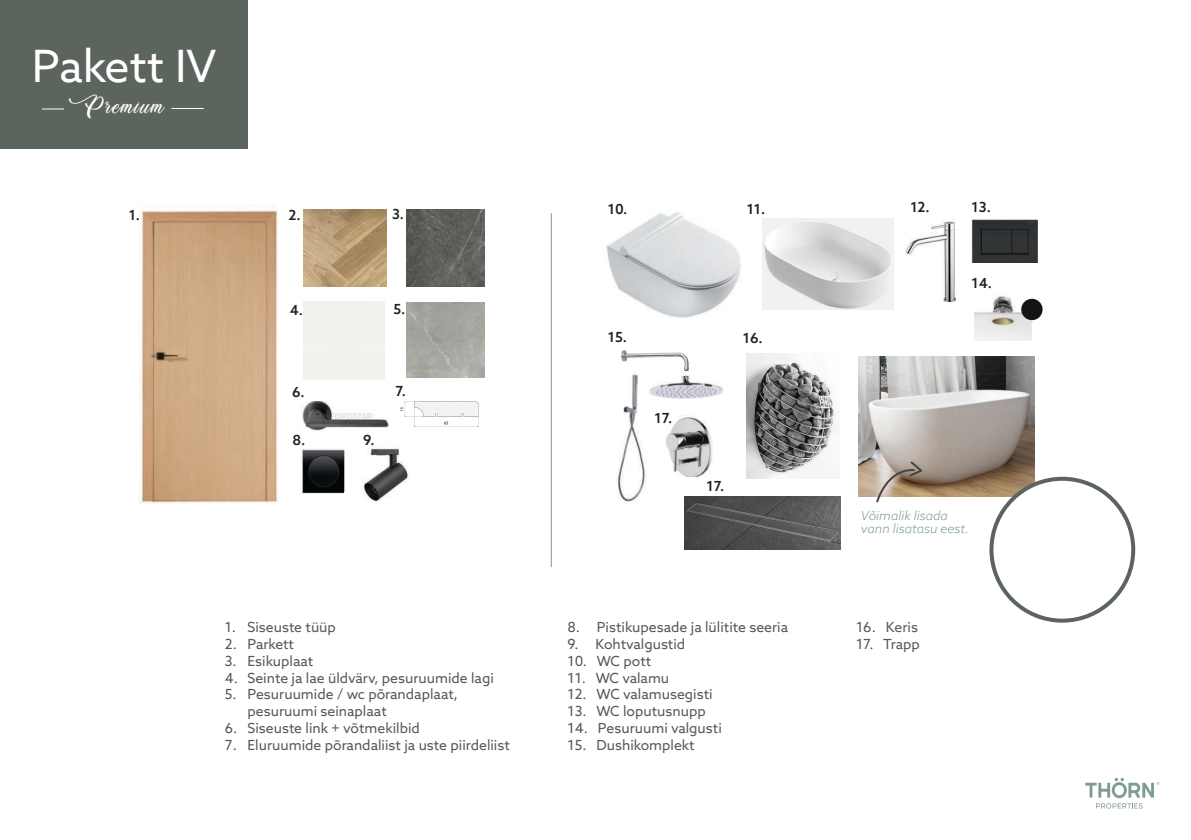
<style>
.page{position:relative;width:1191px;height:840px;background:#fff}
.page>*{position:absolute;margin:0;border:0;box-sizing:border-box;transform-origin:0 0}
.t1{font:44.8px "Azo Sans";letter-spacing:-.005em;color:#fff}
.t2{font:23.6px "Weather Sunday Personal Use";letter-spacing:.05em;color:#fff}
.t3{font:14px/16.8px "Azo Sans";color:#57585a}
.t4{font:500 14px "Azo Sans";color:#231f20}
.t5{font:italic 300 12.6px/12.6px "Azo Sans";color:#7f9c92}
</style>
<div class="page">
<div style="left:0;top:0;width:247px;height:149px;background:#5c645e"></div>
<svg style="left:42px;top:108px;width:22px;height:1px"></svg>
<hr style="left:171px;top:108px;width:33px;height:1px;background:#fff">
<img style="left:906px;top:221px;width:49px;height:80px">
<img style="left:617px;top:374px;width:29px;height:129px">
<img style="left:400px;top:401px;width:79px;height:26px">
<img style="left:747px;top:354px;width:91px;height:123px">
<img style="left:762px;top:218px;width:131px;height:91px">
<img style="left:684px;top:496px;width:156px;height:53px">
<img style="left:406px;top:209px;width:78px;height:78px">
<img style="left:406px;top:302px;width:78px;height:76px">
<img style="left:971px;top:219px;width:66px;height:44px">
<img style="left:621px;top:350px;width:68px;height:21px">
<img style="left:621px;top:365px;width:26px;height:6px">
<img style="left:649px;top:372px;width:74px;height:26px">
<img style="left:666px;top:416px;width:47px;height:60px">
<img style="left:974px;top:294px;width:58px;height:46px">
<img style="left:302px;top:401px;width:86px;height:30px">
<img style="left:363px;top:448px;width:45px;height:54px">
<img style="left:300px;top:448px;width:45px;height:46px">
<img style="left:138px;top:210px;width:141px;height:293px">
<div style="left:1021px;top:298px;width:21px;height:22px;background:#151415;border-radius:50%"></div>
<img style="left:304px;top:209px;width:83px;height:77px">
<img style="left:606px;top:212px;width:135px;height:106px">
<img style="left:858px;top:356px;width:176px;height:139px">
<svg style="left:875px;top:459px;width:50px;height:44px;background:#b6a797"></svg>
<hr style="left:551px;top:213px;width:1px;height:353px;background:#7f9c92">
<svg style="left:1085px;top:777px;width:74px;height:31px"></svg>
<div style="left:991px;top:478px;width:142px;height:142px;background:#fff;border-radius:50%"></div>
<div style="left:989px;top:476px;width:146px;height:146px;border:4px solid #5c645e;border-radius:50%"></div>
<h1 class="t1" style="left:32px;top:37px;width:186px">Pakett IV</h1>
<h2 class="t2" style="left:69px;top:91px;width:97px">Premium</h2>
<p class="t4" style="left:129px;top:205px;width:13px">1.</p>
<p class="t4" style="left:288px;top:205px;width:14px">2.</p>
<p class="t4" style="left:392px;top:204px;width:14px">3.</p>
<p class="t4" style="left:290px;top:300px;width:15px">4.</p>
<p class="t4" style="left:393px;top:299px;width:13px">5.</p>
<p class="t4" style="left:292px;top:383px;width:14px">6.</p>
<p class="t4" style="left:395px;top:382px;width:12px">7.</p>
<p class="t4" style="left:293px;top:431px;width:14px">8.</p>
<p class="t4" style="left:363px;top:431px;width:13px">9.</p>
<p class="t3" style="left:225px;top:618px;width:113px">1. Siseuste tüüp</p>
<p class="t3" style="left:225px;top:635px;width:71px">2. Parkett</p>
<p class="t3" style="left:225px;top:651px;width:90px">3. Esikuplaat</p>
<p class="t3" style="left:225px;top:668px;width:270px">4. Seinte ja lae üldvärv, pesuruumide lagi</p>
<p class="t3" style="left:247px;top:685px;width:212px;text-indent:-23px">5. Pesuruumide / wc põrandaplaat, pesuruumi seinaplaat</p>
<p class="t3" style="left:225px;top:719px;width:196px">6. Siseuste link + võtmekilbid</p>
<p class="t3" style="left:225px;top:735px;width:286px">7. Eluruumide põrandaliist ja uste piirdeliist</p>
<p class="t4" style="left:608px;top:200px;width:21px">10.</p>
<p class="t4" style="left:746px;top:200px;width:20px">11.</p>
<p class="t4" style="left:910px;top:197px;width:21px">12.</p>
<p class="t4" style="left:971px;top:198px;width:21px">13.</p>
<p class="t4" style="left:608px;top:327px;width:21px">15.</p>
<p class="t4" style="left:743px;top:329px;width:21px">16.</p>
<p class="t4" style="left:654px;top:408px;width:19px">17.</p>
<p class="t4" style="left:706px;top:476px;width:19px">17.</p>
<p class="t3" style="left:567px;top:618px;width:222px">8. Pistikupesade ja lülitite seeria</p>
<p class="t3" style="left:567px;top:635px;width:119px">9. Kohtvalgustid</p>
<p class="t3" style="left:567px;top:651px;width:85px">10. WC pott</p>
<p class="t3" style="left:567px;top:668px;width:103px">11. WC valamu</p>
<p class="t3" style="left:567px;top:685px;width:146px">12. WC valamusegisti</p>
<p class="t3" style="left:567px;top:702px;width:140px">13. WC loputusnupp</p>
<p class="t3" style="left:567px;top:719px;width:156px">14. Pesuruumi valgusti</p>
<p class="t3" style="left:567px;top:735px;width:129px">15. Dushikomplekt</p>
<p class="t4" style="left:971px;top:274px;width:22px">14.</p>
<p class="t5" style="left:860px;top:509px;width:110px">Võimalik lisada vann lisatasu eest.</p>
<p class="t3" style="left:856px;top:618px;width:63px">16. Keris</p>
<p class="t3" style="left:856px;top:635px;width:65px">17. Trapp</p>
</div>
